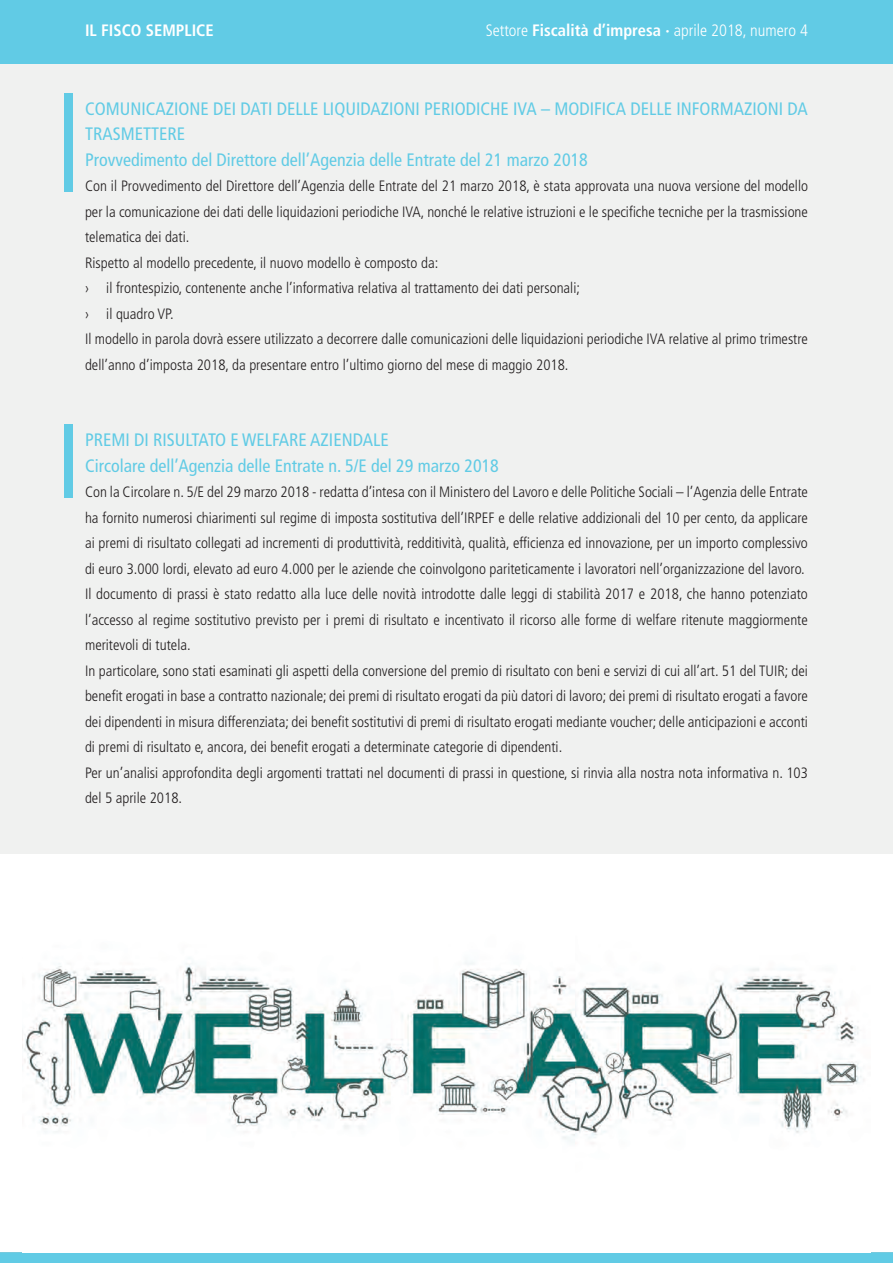
<style>
.page{position:relative;width:893px;height:1263px;background:#fff}
.page>*{position:absolute;margin:0;border:0;box-sizing:border-box;transform-origin:0 0}
.t1{font:condensed 18px/25.5px "Frutiger LT Std";color:#61cbe5}
.t2{font:300 condensed 16.5px "Frutiger LT Std";color:#fff}
.t3{font:700 condensed 16.5px "Frutiger LT Std";color:#fff}
.t4{font:300 condensed 15px/25.5px "Frutiger LT Std";color:#231f20}
.s1{font-weight:700}
</style>
<div class="page">
<div style="left:0;top:0;width:893px;height:64px;background:#61cbe5"></div>
<div style="left:0;top:1252px;width:893px;height:11px;background:#61cbe5"></div>
<div style="left:0;top:64px;width:893px;height:1188px;background:#f0f1f0"></div>
<div style="left:64px;top:93px;width:8px;height:99px;background:#61cbe5"></div>
<div style="left:64px;top:424px;width:8px;height:74px;background:#61cbe5"></div>
<div style="left:0;top:854px;width:893px;height:398px;background:#fff"></div>
<img style="left:22px;top:962px;width:842px;height:179px">
<p class="t3" style="left:85px;top:20px;width:130px">IL FISCO SEMPLICE</p>
<p class="t2" style="left:486px;top:21px;width:324px">Settore <span class="s1">Fiscalità d’impresa ·</span> aprile 2018, numero 4</p>
<p class="t1" style="left:85px;top:96px;width:724px">COMUNICAZIONE DEI DATI DELLE LIQUIDAZIONI PERIODICHE IVA – MODIFICA DELLE INFORMAZIONI DA<br>TRASMETTERE<br>Provvedimento del Direttore dell’Agenzia delle Entrate del 21 marzo 2018</p>
<p class="t4" style="left:85px;top:174px;width:724px">Con il Provvedimento del Direttore dell’Agenzia delle Entrate del 21 marzo 2018, è stata approvata una nuova versione del modello per la comunicazione dei dati delle liquidazioni periodiche IVA, nonché le relative istruzioni e le specifiche tecniche per la trasmissione telematica dei dati.<br>Rispetto al modello precedente, il nuovo modello è composto da:<br>› il frontespizio, contenente anche l’informativa relativa al trattamento dei dati personali;<br>› il quadro VP.<br>Il modello in parola dovrà essere utilizzato a decorrere dalle comunicazioni delle liquidazioni periodiche IVA relative al primo trimestre dell’anno d’imposta 2018, da presentare entro l’ultimo giorno del mese di maggio 2018.</p>
<p class="t1" style="left:85px;top:427px;width:415px">PREMI DI RISULTATO E WELFARE AZIENDALE<br>Circolare dell’Agenzia delle Entrate n. 5/E del 29 marzo 2018</p>
<p class="t4" style="left:85px;top:480px;width:724px">Con la Circolare n. 5/E del 29 marzo 2018 - redatta d’intesa con il Ministero del Lavoro e delle Politiche Sociali – l’Agenzia delle Entrate ha fornito numerosi chiarimenti sul regime di imposta sostitutiva dell’IRPEF e delle relative addizionali del 10 per cento, da applicare ai premi di risultato collegati ad incrementi di produttività, redditività, qualità, efficienza ed innovazione, per un importo complessivo di euro 3.000 lordi, elevato ad euro 4.000 per le aziende che coinvolgono pariteticamente i lavoratori nell’organizzazione del lavoro.<br>Il documento di prassi è stato redatto alla luce delle novità introdotte dalle leggi di stabilità 2017 e 2018, che hanno potenziato l’accesso al regime sostitutivo previsto per i premi di risultato e incentivato il ricorso alle forme di welfare ritenute maggiormente meritevoli di tutela.<br>In particolare, sono stati esaminati gli aspetti della conversione del premio di risultato con beni e servizi di cui all’art. 51 del TUIR; dei benefit erogati in base a contratto nazionale; dei premi di risultato erogati da più datori di lavoro; dei premi di risultato erogati a favore dei dipendenti in misura differenziata; dei benefit sostitutivi di premi di risultato erogati mediante voucher; delle anticipazioni e acconti di premi di risultato e, ancora, dei benefit erogati a determinate categorie di dipendenti.<br>Per un’analisi approfondita degli argomenti trattati nel documenti di prassi in questione, si rinvia alla nostra nota informativa n. 103 del 5 aprile 2018.</p>
</div>
